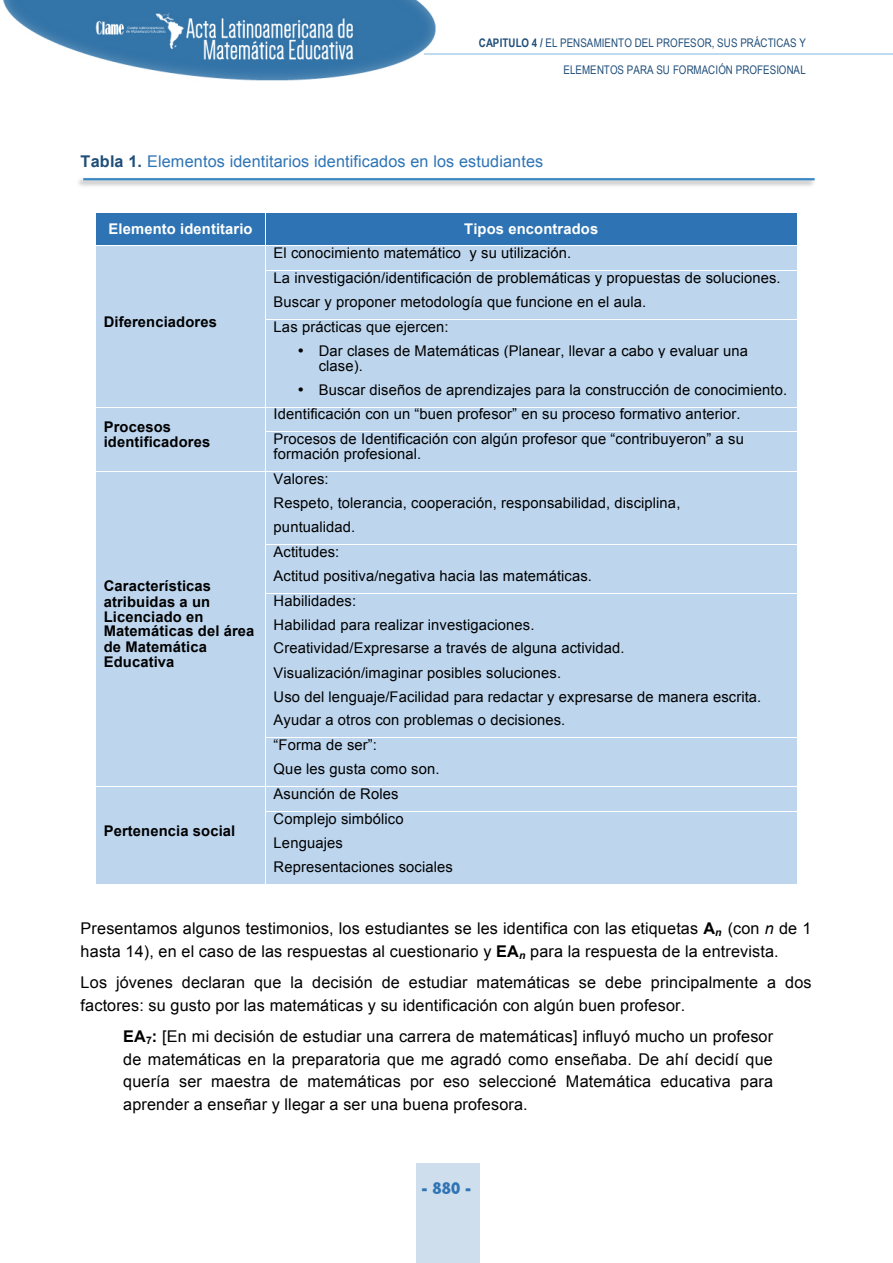
<style>
.page{position:relative;width:893px;height:1263px;background:#fff}
.page>*{position:absolute;margin:0;border:0;box-sizing:border-box;transform-origin:0 0}
.t1{font:800 condensed 18px "Abadi";color:#2e74b5}
.t2{font:16.2px/22.5px "Arial";letter-spacing:.01em;color:#000}
.t3{font:16.2px "Arial";letter-spacing:.01em;color:#2e74b5}
.t4{font:14.7px/24.2px "Arial";letter-spacing:.01em;color:#000}
.t5{font:700 14.7px/15px "Arial";letter-spacing:.01em;color:#000}
.t6{font:700 14.7px "Arial";letter-spacing:.01em;color:#fff}
.t7{font:11.85px "Arial Narrow";color:#1f4e79}
.s1{font-weight:700}
.s2{font-weight:700;color:#1f4e79}
.s3{font-style:italic}
</style>
<div class="page">
<div style="left:416px;top:1163px;width:64px;height:100px;background:#cfdeec"></div>
<img style="left:3px;top:0;width:433px;height:81px">
<hr style="left:424px;top:53px;width:468px;height:2px;background:#acceeb">
<img style="left:453px;top:53px;width:364px;height:2px">
<div style="left:96px;top:213px;width:169px;height:33px;background:#2e74b5"></div>
<div style="left:266px;top:213px;width:531px;height:33px;background:#2e74b5"></div>
<div style="left:96px;top:246px;width:169px;height:161px;background:#bdd6ee"></div>
<div style="left:266px;top:246px;width:531px;height:24px;background:#bdd6ee"></div>
<hr style="left:96px;top:246px;width:169px;height:1px;background:#fff">
<hr style="left:266px;top:246px;width:531px;height:1px;background:#fff">
<div style="left:266px;top:271px;width:531px;height:48px;background:#bdd6ee"></div>
<div style="left:266px;top:320px;width:531px;height:87px;background:#bdd6ee"></div>
<div style="left:96px;top:408px;width:169px;height:63px;background:#bdd6ee"></div>
<div style="left:266px;top:408px;width:531px;height:24px;background:#bdd6ee"></div>
<div style="left:266px;top:432px;width:531px;height:39px;background:#bdd6ee"></div>
<hr style="left:266px;top:432px;width:531px;height:1px;background:#fff">
<div style="left:96px;top:472px;width:169px;height:314px;background:#bdd6ee"></div>
<div style="left:266px;top:472px;width:531px;height:72px;background:#bdd6ee"></div>
<div style="left:266px;top:545px;width:531px;height:48px;background:#bdd6ee"></div>
<div style="left:266px;top:594px;width:531px;height:144px;background:#bdd6ee"></div>
<div style="left:266px;top:738px;width:531px;height:48px;background:#bdd6ee"></div>
<hr style="left:266px;top:738px;width:531px;height:1px;background:#fff">
<div style="left:96px;top:787px;width:169px;height:97px;background:#bdd6ee"></div>
<div style="left:266px;top:787px;width:531px;height:24px;background:#bdd6ee"></div>
<div style="left:266px;top:812px;width:531px;height:72px;background:#bdd6ee"></div>
<hr style="left:83px;top:178px;width:732px;height:2px;background:#3988c3">
<p class="t7" style="left:479px;top:36px;width:328px"><span class="s1">CAPITULO 4 /</span> EL PENSAMIENTO DEL PROFESOR, SUS PRÁCTICAS Y</p>
<p class="t7" style="left:563px;top:63px;width:244px">ELEMENTOS PARA SU FORMACIÓN PROFESIONAL</p>
<p class="t3" style="left:81px;top:152px;width:464px"><span class="s2">Tabla 1.</span> Elementos identitarios identificados en los estudiantes</p>
<p class="t6" style="left:109px;top:220px;width:146px">Elemento identitario</p>
<p class="t6" style="left:464px;top:220px;width:136px">Tipos encontrados</p>
<p class="t5" style="left:104px;top:314px;width:115px">Diferenciadores</p>
<p class="t5" style="left:104px;top:420px;width:108px">Procesos identificadores</p>
<p class="t5" style="left:104px;top:579px;width:152px">Características atribuidas a un<br>Licenciado en<br>Matemáticas del área de Matemática<br>Educativa</p>
<p class="t5" style="left:104px;top:823px;width:133px">Pertenencia social</p>
<p class="t4" style="left:274px;top:241px;width:508px;line-height:24.6px">El conocimiento matemático y su utilización.<br>La investigación/identificación de problemáticas y propuestas de soluciones.<br>Buscar y proponer metodología que funcione en el aula.<br>Las prácticas que ejercen:</p>
<p class="t4" style="left:319px;top:343px;width:431px;line-height:15.1px;text-indent:-21px">• Dar clases de Matemáticas (Planear, llevar a cabo y evaluar una clase).</p>
<p class="t4" style="left:297px;top:378px;width:491px">• Buscar diseños de aprendizajes para la construcción de conocimiento.</p>
<p class="t4" style="left:274px;top:402px;width:472px;line-height:24.9px">Identificación con un “buen profesor” en su proceso formativo anterior.<br>Procesos de Identificación con algún profesor que “contribuyeron” a su</p>
<p class="t4" style="left:274px;top:442px;width:149px">formación profesional.</p>
<p class="t4" style="left:274px;top:467px;width:489px">Valores:<br>Respeto, tolerancia, cooperación, responsabilidad, disciplina, puntualidad.<br>Actitudes:<br>Actitud positiva/negativa hacia las matemáticas.<br>Habilidades:<br>Habilidad para realizar investigaciones.<br>Creatividad/Expresarse a través de alguna actividad.<br>Visualización/imaginar posibles soluciones.<br>Uso del lenguaje/Facilidad para redactar y expresarse de manera escrita.<br>Ayudar a otros con problemas o decisiones.<br>“Forma de ser”:<br>Que les gusta como son.</p>
<p class="t4" style="left:274px;top:782px;width:181px">Asunción de Roles<br>Complejo simbólico<br>Lenguajes<br>Representaciones sociales</p>
<p class="t2" style="left:81px;top:917px;width:732px">Presentamos algunos testimonios, los estudiantes se les identifica con las etiquetas <span class="s1">A</span><sub>n</sub> (con <span class="s3">n</span> de 1 hasta 14), en el caso de las respuestas al cuestionario y <span class="s1">EA</span><sub>n</sub> para la respuesta de la entrevista.</p>
<p class="t2" style="left:81px;top:971px;width:732px">Los jóvenes declaran que la decisión de estudiar matemáticas se debe principalmente a dos factores: su gusto por las matemáticas y su identificación con algún buen profesor.</p>
<p class="t2" style="left:123px;top:1025px;width:651px;text-align:justify"><span class="s1">EA</span><sub>7</sub><span class="s1">:</span> [En mi decisión de estudiar una carrera de matemáticas] influyó mucho un profesor de matemáticas en la preparatoria que me agradó como enseñaba. De ahí decidí que quería ser maestra de matemáticas por eso seleccioné Matemática educativa para aprender a enseñar y llegar a ser una buena profesora.</p>
<p class="t1" style="left:421px;top:1178px;width:52px">- 880 -</p>
</div>
